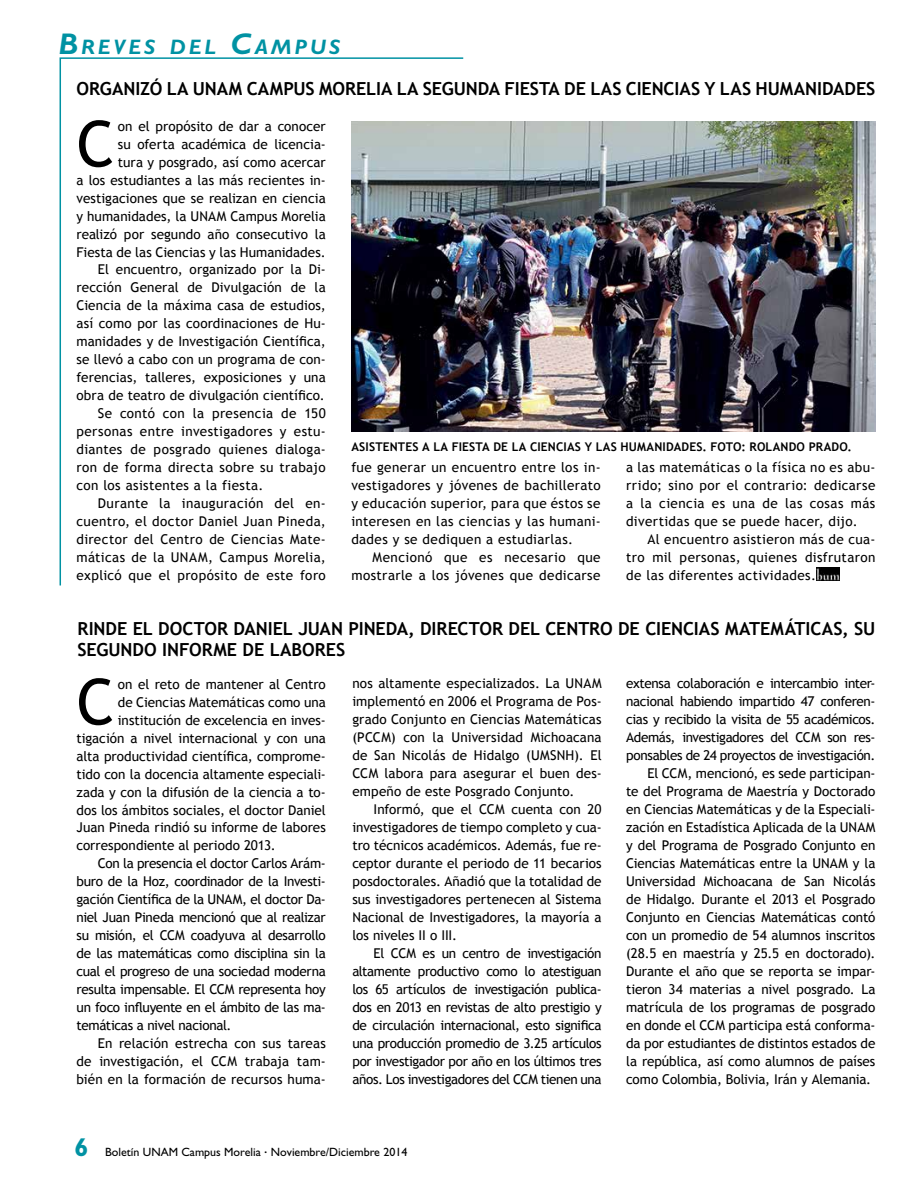
<style>
.page{position:relative;width:918px;height:1188px;background:#fff}
.page>*{position:absolute;margin:0;border:0;box-sizing:border-box;transform-origin:0 0}
.t1{font:63.75px "Trebuchet MS";color:#000}
.t2{font:700 25.5px "Gill Sans Std";color:#0092a3}
.t3{font:italic 700 21px "Gill Sans Std";letter-spacing:.145em;color:#0092a3}
.t4{font:700 18px/21.6px "Trebuchet MS";letter-spacing:-.005em;color:#000}
.t5{font:13.5px/18px "Trebuchet MS";color:#000;text-align:justify}
.t6{font:13.5px "Trebuchet MS";letter-spacing:.025em;color:#000}
.t7{font:13.5px "Trebuchet MS";letter-spacing:-.02em;color:#000}
.t8{font:13.5px "Trebuchet MS";letter-spacing:-.025em;color:#000}
.t9{font:13.5px "Trebuchet MS";letter-spacing:-.03em;color:#000}
.t10{font:13.5px "Trebuchet MS";letter-spacing:.03em;color:#000}
.t11{font:13.5px/18px "Trebuchet MS";letter-spacing:.035em;color:#000;text-align:right}
.t12{font:700 12px "Trebuchet MS";letter-spacing:.015em;color:#000}
.t13{font:12px "Gill Sans Std";color:#000}
.s1{font-size:30px}
</style>
<div class="page">
<svg style="left:59px;top:57px;width:406px;height:529px"></svg>
<img style="left:816px;top:568px;width:24px;height:13px">
<img style="left:351px;top:121px;width:524px;height:310px">
<h3 class="t3" style="left:59px;top:34px;width:283px"><span class="s1">B</span>REVES DEL <span class="s1">C</span>AMPUS</h3>
<h3 class="t4" style="left:77px;top:77px;width:800px">ORGANIZÓ LA UNAM CAMPUS MORELIA LA SEGUNDA FIESTA DE LAS CIENCIAS Y LAS HUMANIDADES</h3>
<h1 class="t1" style="left:77px;top:104px;width:40px">C</h1>
<p class="t5" style="left:118px;top:117px;width:209px">on el propósito de dar a conocer</p>
<p class="t5" style="left:118px;top:135px;width:209px">su oferta académica de licencia-</p>
<p class="t5" style="left:118px;top:153px;width:209px">tura y posgrado, así como acercar</p>
<p class="t5" style="left:77px;top:171px;width:251px">a los estudiantes a las más recientes in-</p>
<p class="t5" style="left:77px;top:189px;width:251px">vestigaciones que se realizan en ciencia</p>
<p class="t5" style="left:77px;top:207px;width:251px">y humanidades, la UNAM Campus Morelia</p>
<p class="t5" style="left:77px;top:225px;width:251px">realizó por segundo año consecutivo la</p>
<p class="t5" style="left:77px;top:243px;width:251px">Fiesta de las Ciencias y las Humanidades.</p>
<p class="t5" style="left:98px;top:261px;width:230px">El encuentro, organizado por la Di-</p>
<p class="t5" style="left:77px;top:279px;width:251px">rección General de Divulgación de la</p>
<p class="t5" style="left:77px;top:297px;width:251px">Ciencia de la máxima casa de estudios,</p>
<p class="t5" style="left:77px;top:315px;width:251px">así como por las coordinaciones de Hu-</p>
<p class="t5" style="left:77px;top:333px;width:251px">manidades y de Investigación Científica,</p>
<p class="t5" style="left:77px;top:351px;width:251px">se llevó a cabo con un programa de con-</p>
<p class="t5" style="left:77px;top:369px;width:251px">ferencias, talleres, exposiciones y una</p>
<p class="t5" style="left:77px;top:387px;width:250px">obra de teatro de divulgación científico.</p>
<p class="t10" style="left:98px;top:405px;width:230px">Se contó con la presencia de 150</p>
<p class="t6" style="left:77px;top:423px;width:251px">personas entre investigadores y estu-</p>
<p class="t6" style="left:77px;top:441px;width:251px">diantes de posgrado quienes dialoga-</p>
<p class="t10" style="left:77px;top:459px;width:251px">ron de forma directa sobre su trabajo</p>
<p class="t6" style="left:77px;top:477px;width:188px">con los asistentes a la fiesta.</p>
<p class="t10" style="left:98px;top:495px;width:230px">Durante la inauguración del en-</p>
<p class="t6" style="left:77px;top:513px;width:251px">cuentro, el doctor Daniel Juan Pineda,</p>
<p class="t6" style="left:77px;top:531px;width:251px">director del Centro de Ciencias Mate-</p>
<p class="t10" style="left:77px;top:549px;width:251px">máticas de la UNAM, Campus Morelia,</p>
<p class="t6" style="left:77px;top:567px;width:251px">explicó que el propósito de este foro</p>
<h3 class="t4" style="left:78px;top:617px;width:799px">RINDE EL DOCTOR DANIEL JUAN PINEDA, DIRECTOR DEL CENTRO DE CIENCIAS MATEMÁTICAS, SU<br>SEGUNDO INFORME DE LABORES</h3>
<h1 class="t1" style="left:77px;top:662px;width:40px">C</h1>
<p class="t5" style="left:118px;top:675px;width:209px">on el reto de mantener al Centro</p>
<p class="t12" style="left:351px;top:439px;width:502px">ASISTENTES A LA FIESTA DE LA CIENCIAS Y LAS HUMANIDADES. FOTO: ROLANDO PRADO.</p>
<p class="t5" style="left:626px;top:458px;width:251px">a las matemáticas o la física no es abu&shy;rrido; sino por el contrario: dedicarse a la ciencia es una de las cosas más divertidas que se puede hacer, dijo.</p>
<p class="t5" style="left:626px;top:530px;width:251px;text-indent:21px">Al encuentro asistieron más de cua&shy;tro mil personas, quienes disfrutaron de las diferentes actividades.</p>
<p class="t5" style="left:351px;top:458px;width:251px">fue generar un encuentro entre los in&shy;vestigadores y jóvenes de bachillerato y educación superior, para que éstos se interesen en las ciencias y las humani&shy;dades y se dediquen a estudiarlas.</p>
<p class="t11" style="left:351px;top:548px;width:251px">Mencionó que es necesario que mostrarle a los jóvenes que dedicarse</p>
<p class="t9" style="left:626px;top:675px;width:251px">extensa colaboración e intercambio inter-</p>
<p class="t9" style="left:626px;top:693px;width:251px">nacional habiendo impartido 47 conferen-</p>
<p class="t9" style="left:626px;top:711px;width:251px">cias y recibido la visita de 55 académicos.</p>
<p class="t8" style="left:626px;top:729px;width:251px">Además, investigadores del CCM son res-</p>
<p class="t9" style="left:626px;top:747px;width:251px">ponsables de 24 proyectos de investigación.</p>
<p class="t5" style="left:647px;top:764px;width:230px">El CCM, mencionó, es sede participan-</p>
<p class="t5" style="left:626px;top:782px;width:251px">te del Programa de Maestría y Doctorado</p>
<p class="t5" style="left:626px;top:800px;width:251px">en Ciencias Matemáticas y de la Especiali-</p>
<p class="t5" style="left:626px;top:818px;width:251px">zación en Estadística Aplicada de la UNAM</p>
<p class="t5" style="left:626px;top:836px;width:251px">y del Programa de Posgrado Conjunto en</p>
<p class="t5" style="left:626px;top:854px;width:251px">Ciencias Matemáticas entre la UNAM y la</p>
<p class="t5" style="left:626px;top:872px;width:251px">Universidad Michoacana de San Nicolás</p>
<p class="t5" style="left:626px;top:890px;width:251px">de Hidalgo. Durante el 2013 el Posgrado</p>
<p class="t5" style="left:626px;top:908px;width:251px">Conjunto en Ciencias Matemáticas contó</p>
<p class="t5" style="left:626px;top:926px;width:251px">con un promedio de 54 alumnos inscritos</p>
<p class="t5" style="left:626px;top:944px;width:251px">(28.5 en maestría y 25.5 en doctorado).</p>
<p class="t5" style="left:626px;top:962px;width:251px">Durante el año que se reporta se impar-</p>
<p class="t5" style="left:626px;top:980px;width:251px">tieron 34 materias a nivel posgrado. La</p>
<p class="t5" style="left:626px;top:998px;width:251px">matrícula de los programas de posgrado</p>
<p class="t5" style="left:626px;top:1016px;width:251px">en donde el CCM participa está conforma-</p>
<p class="t5" style="left:626px;top:1034px;width:251px">da por estudiantes de distintos estados de</p>
<p class="t5" style="left:626px;top:1052px;width:251px">la república, así como alumnos de países</p>
<p class="t5" style="left:626px;top:1070px;width:247px">como Colombia, Bolivia, Irán y Alemania.</p>
<p class="t5" style="left:352px;top:675px;width:251px">nos altamente especializados. La UNAM implementó en 2006 el Programa de Pos&shy;grado Conjunto en Ciencias Matemáticas (PCCM) con la Universidad Michoacana de San Nicolás de Hidalgo (UMSNH). El CCM labora para asegurar el buen des&shy;empeño de este Posgrado Conjunto.</p>
<p class="t5" style="left:352px;top:801px;width:251px;text-indent:21px">Informó, que el CCM cuenta con 20 investigadores de tiempo completo y cua&shy;tro técnicos académicos. Además, fue re&shy;ceptor durante el periodo de 11 becarios posdoctorales. Añadió que la totalidad de sus investigadores pertenecen al Sistema Nacional de Investigadores, la mayoría a los niveles II o III.</p>
<p class="t5" style="left:352px;top:944px;width:251px;text-indent:21px">El CCM es un centro de investigación altamente productivo como lo atestiguan los 65 artículos de investigación publica&shy;dos en 2013 en revistas de alto prestigio y de circulación internacional, esto significa una producción promedio de 3.25 artículos por investigador por año en los últimos tres años. Los investigadores del CCM tienen una</p>
<p class="t5" style="left:118px;top:693px;width:209px">de Ciencias Matemáticas como una</p>
<p class="t5" style="left:118px;top:711px;width:209px">institución de excelencia en inves-</p>
<p class="t5" style="left:77px;top:729px;width:251px">tigación a nivel internacional y con una</p>
<p class="t5" style="left:77px;top:747px;width:251px">alta productividad científica, comprome-</p>
<p class="t5" style="left:77px;top:765px;width:251px">tido con la docencia altamente especiali-</p>
<p class="t5" style="left:77px;top:783px;width:251px">zada y con la difusión de la ciencia a to-</p>
<p class="t5" style="left:77px;top:801px;width:251px">dos los ámbitos sociales, el doctor Daniel</p>
<p class="t5" style="left:77px;top:819px;width:251px">Juan Pineda rindió su informe de labores</p>
<p class="t5" style="left:77px;top:837px;width:201px">correspondiente al periodo 2013.</p>
<p class="t5" style="left:98px;top:855px;width:230px">Con la presencia el doctor Carlos Arám-</p>
<p class="t7" style="left:77px;top:873px;width:251px">buro de la Hoz, coordinador de la Investi-</p>
<p class="t7" style="left:77px;top:891px;width:251px">gación Científica de la UNAM, el doctor Da-</p>
<p class="t7" style="left:77px;top:909px;width:251px">niel Juan Pineda mencionó que al realizar</p>
<p class="t8" style="left:77px;top:927px;width:251px">su misión, el CCM coadyuva al desarrollo</p>
<p class="t8" style="left:77px;top:945px;width:251px">de las matemáticas como disciplina sin la</p>
<p class="t7" style="left:77px;top:963px;width:251px">cual el progreso de una sociedad moderna</p>
<p class="t7" style="left:77px;top:981px;width:251px">resulta impensable. El CCM representa hoy</p>
<p class="t8" style="left:77px;top:999px;width:251px">un foco influyente en el ámbito de las ma-</p>
<p class="t8" style="left:77px;top:1017px;width:157px">temáticas a nivel nacional.</p>
<p class="t5" style="left:98px;top:1035px;width:230px">En relación estrecha con sus tareas</p>
<p class="t5" style="left:77px;top:1053px;width:251px">de investigación, el CCM trabaja tam-</p>
<p class="t5" style="left:77px;top:1071px;width:251px">bién en la formación de recursos huma-</p>
<h2 class="t2" style="left:74px;top:1132px;width:16px">6</h2>
<p class="t13" style="left:105px;top:1145px;width:304px">Boletín UNAM Campus Morelia <sup>.</sup> Noviembre/Diciembre 2014</p>
</div>
